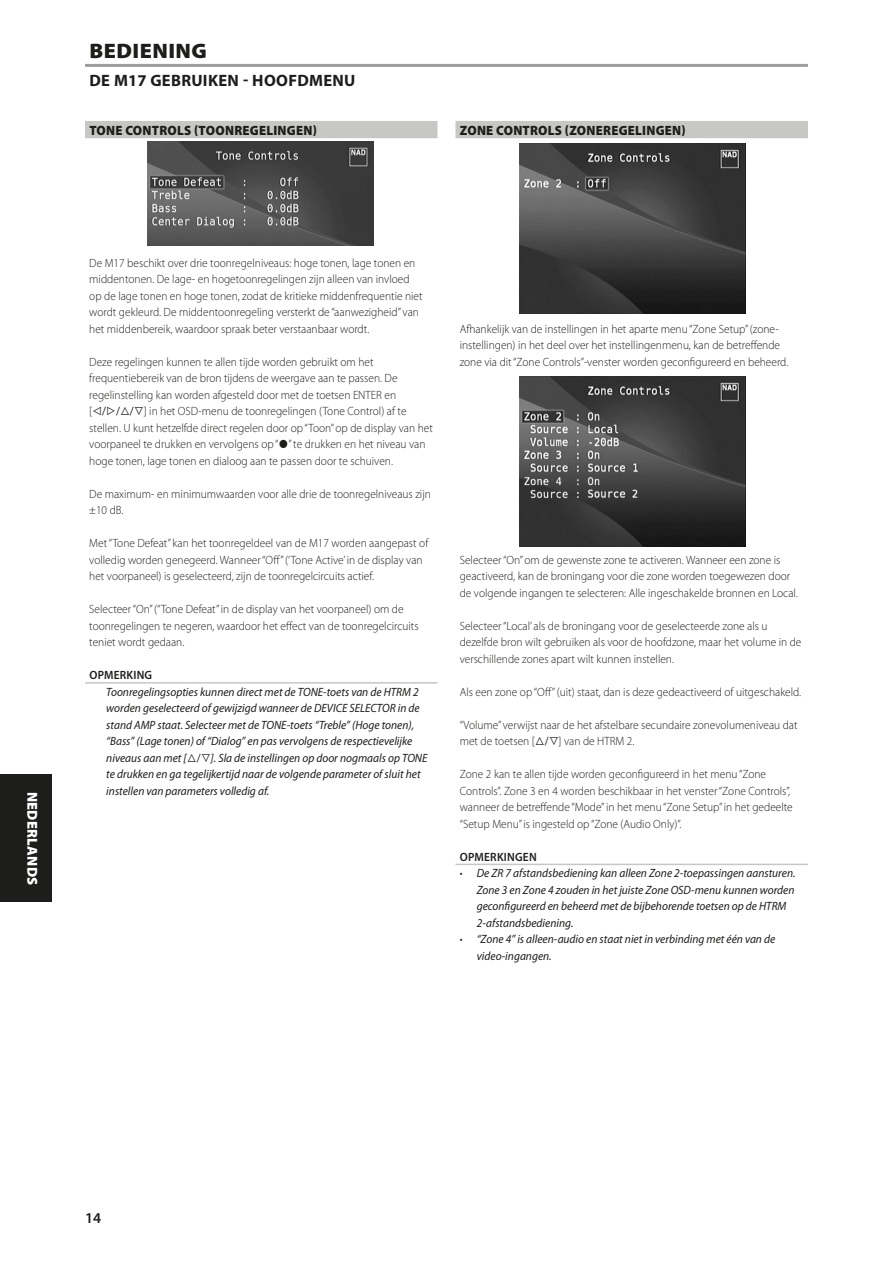
<style>
.page{position:relative;width:893px;height:1263px;background:#fff}
.page>*{position:absolute;margin:0;border:0;box-sizing:border-box;transform-origin:0 0}
.Body_copy_-_header{font:900 21px "Myriad Pro";letter-spacing:.02em;color:#1d1d1b;scale:1.05 1}
.Body_copy_-_header-2{font:700 16.5px "Myriad Pro";letter-spacing:.02em;color:#1d1d1b}
.t1{font:600 15px "Myriad Pro";color:#1d1d1b}
.t2{font:900 14.4px "Myriad Pro";letter-spacing:.02em;color:#fff}
.Body_copy_-_sub-sect{font:900 13.5px "Myriad Pro";letter-spacing:.02em;color:#1d1d1b;scale:.95 1}
.Body_copy_-_normal{font:300 12px/16.5px "Myriad Pro";color:#1d1d1b;scale:.95 1}
.Body_copy_-_note{font:italic 12px/16.5px "Myriad Pro";color:#1d1d1b;scale:.95 1}
.Body_copy_-_note_hea{font:600 12px "Myriad Pro";letter-spacing:.02em;color:#1d1d1b;scale:.95 1}
.s1{font-weight:300;font-style:normal}
</style>
<div class="page">
<div style="left:85px;top:121px;width:352px;height:17px;background:#c7c7c6"></div>
<hr style="left:85px;top:682px;width:352px;height:2px;background:#c7c7c6">
<div style="left:455px;top:121px;width:353px;height:17px;background:#c7c7c6"></div>
<hr style="left:455px;top:864px;width:353px;height:1px;background:#c7c7c6">
<hr style="left:85px;top:64px;width:723px;height:3px;background:#9d9d9d">
<img style="left:519px;top:144px;width:227px;height:170px">
<img style="left:519px;top:377px;width:227px;height:170px">
<img style="left:147px;top:142px;width:227px;height:104px">
<div style="left:0;top:774px;width:51px;height:128px;background:#1d1d1b"></div>
<p class="t2" style="left:42px;top:791px;width:95px;rotate:90deg">NEDERLANDS</p>
<p class="Body_copy_-_header" style="left:90px;top:37px;width:113px">BEDIENING</p>
<p class="Body_copy_-_header-2" style="left:89px;top:70px;width:268px">DE M17 GEBRUIKEN - HOOFDMENU</p>
<p class="Body_copy_-_sub-sect" style="left:89px;top:121px;width:241px">TONE CONTROLS (TOONREGELINGEN)</p>
<p class="Body_copy_-_sub-sect" style="left:460px;top:121px;width:239px">ZONE CONTROLS (ZONEREGELINGEN)</p>
<p class="Body_copy_-_normal" style="left:89px;top:254px;width:352px">De M17 beschikt over drie toonregelniveaus: hoge tonen, lage tonen en middentonen. De lage- en hogetoonregelingen zijn alleen van invloed op de lage tonen en hoge tonen, zodat de kritieke middenfrequentie niet wordt gekleurd. De middentoonregeling versterkt de “aanwezigheid” van het middenbereik, waardoor spraak beter verstaanbaar wordt.</p>
<p class="Body_copy_-_normal" style="left:89px;top:353px;width:326px">Deze regelingen kunnen te allen tijde worden gebruikt om het frequentiebereik van de bron tijdens de weergave aan te passen. De regelinstelling kan worden afgesteld door met de toetsen ENTER en [</p>
<p class="Body_copy_-_normal" style="left:89px;top:403px;width:363px;text-indent:54px">] in het OSD-menu de toonregelingen (Tone Control) af te stellen. U kunt hetzelfde direct regelen door op “Toon” op de display van het voorpaneel te drukken en vervolgens op “ ” te drukken en het niveau van hoge tonen, lage tonen en dialoog aan te passen door te schuiven.</p>
<p class="Body_copy_-_normal" style="left:89px;top:485px;width:361px">De maximum- en minimumwaarden voor alle drie de toonregelniveaus zijn ±10 dB.</p>
<p class="Body_copy_-_normal" style="left:89px;top:535px;width:358px">Met “Tone Defeat” kan het toonregeldeel van de M17 worden aangepast of volledig worden genegeerd. Wanneer “Off” (‘Tone Active’ in de display van het voorpaneel) is geselecteerd, zijn de toonregelcircuits actief.</p>
<p class="Body_copy_-_normal" style="left:89px;top:601px;width:348px">Selecteer “On” (“Tone Defeat” in de display van het voorpaneel) om de toonregelingen te negeren, waardoor het effect van de toonregelcircuits teniet wordt gedaan.</p>
<p class="Body_copy_-_note_hea" style="left:89px;top:667px;width:68px">OPMERKING</p>
<p class="Body_copy_-_note" style="left:106px;top:683px;width:331px">Toonregelingsopties kunnen direct met de TONE-toets van de HTRM 2 worden geselecteerd of gewijzigd wanneer de DEVICE SELECTOR in de stand AMP staat. Selecteer met de TONE-toets “Treble” (Hoge tonen), “Bass” (Lage tonen) of “Dialog” en pas vervolgens de respectievelijke niveaus aan met [</p>
<p class="Body_copy_-_note" style="left:106px;top:749px;width:340px;text-indent:104px">]. Sla de instellingen op door nogmaals op TONE te drukken en ga tegelijkertijd naar de volgende parameter of sluit het instellen van parameters volledig af.</p>
<p class="Body_copy_-_normal" style="left:460px;top:320px;width:347px">Afhankelijk van de instellingen in het aparte menu “Zone Setup” (zone&shy;instellingen) in het deel over het instellingenmenu, kan de betreffende zone via dit “Zone Controls”-venster worden geconfigureerd en beheerd.</p>
<p class="Body_copy_-_normal" style="left:460px;top:551px;width:357px">Selecteer “On” om de gewenste zone te activeren. Wanneer een zone is geactiveerd, kan de broningang voor die zone worden toegewezen door de volgende ingangen te selecteren: Alle ingeschakelde bronnen en Local.</p>
<p class="Body_copy_-_normal" style="left:460px;top:617px;width:361px">Selecteer “Local’ als de broningang voor de geselecteerde zone als u dezelfde bron wilt gebruiken als voor de hoofdzone, maar het volume in de verschillende zones apart wilt kunnen instellen.</p>
<p class="Body_copy_-_normal" style="left:460px;top:683px;width:361px">Als een zone op “Off” (uit) staat, dan is deze gedeactiveerd of uitgeschakeld.</p>
<p class="Body_copy_-_normal" style="left:460px;top:716px;width:357px">“Volume” verwijst naar de het afstelbare secundaire zonevolumeniveau dat met de toetsen [</p>
<p class="Body_copy_-_normal" style="left:559px;top:733px;width:81px">] van de HTRM 2.</p>
<p class="Body_copy_-_normal" style="left:460px;top:766px;width:352px">Zone 2 kan te allen tijde worden geconfigureerd in het menu “Zone Controls”. Zone 3 en 4 worden beschikbaar in het venster “Zone Controls”, wanneer de betreffende “Mode” in het menu “Zone Setup” in het gedeelte “Setup Menu” is ingesteld op “Zone (Audio Only)”.</p>
<p class="Body_copy_-_note_hea" style="left:460px;top:849px;width:82px">OPMERKINGEN</p>
<p class="Body_copy_-_note" style="left:477px;top:865px;width:337px;text-indent:-17px"><span class="s1">•</span> De ZR 7 afstandsbediening kan alleen Zone 2-toepassingen aansturen.<br>Zone 3 en Zone 4 zouden in het juiste Zone OSD-menu kunnen worden geconfigureerd en beheerd met de bijbehorende toetsen op de HTRM 2-afstandsbediening.</p>
<p class="Body_copy_-_note" style="left:477px;top:931px;width:316px;text-indent:-17px"><span class="s1">•</span> “Zone 4” is alleen-audio en staat niet in verbinding met één van de video-ingangen.</p>
<p class="t1" style="left:85px;top:1208px;width:18px">14</p>
</div>
